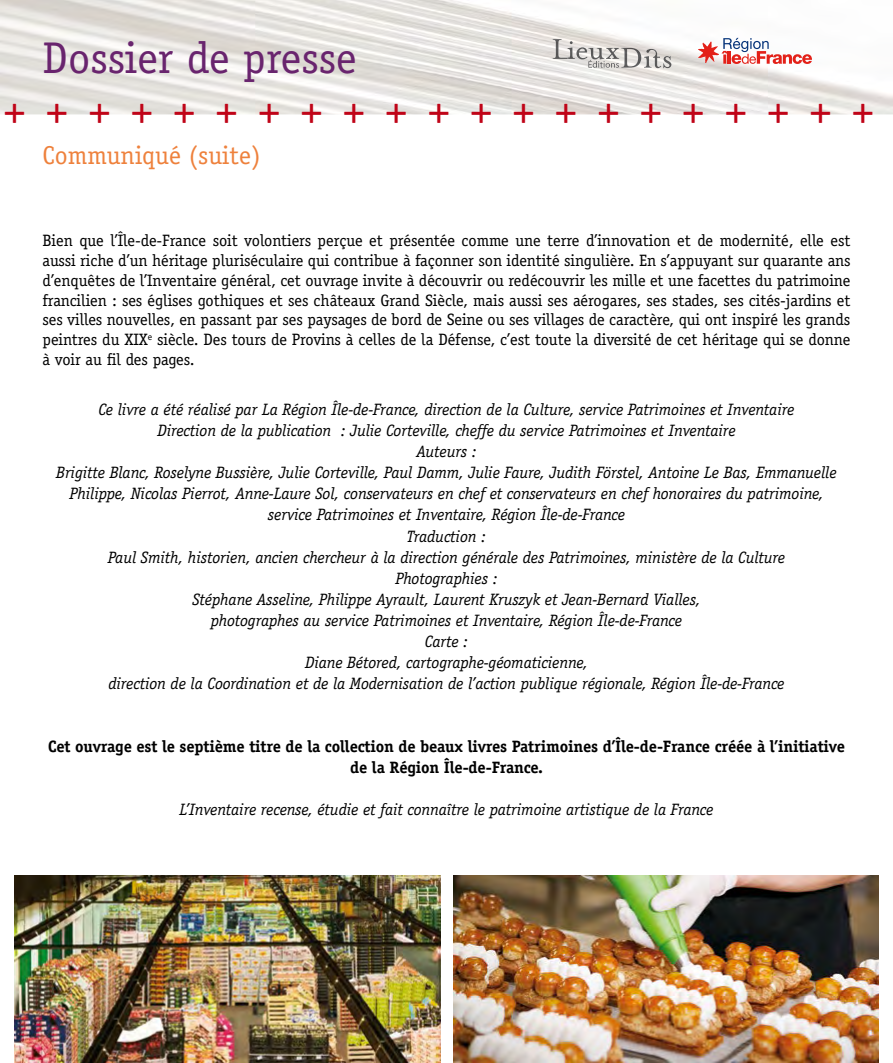
<style>
.page{position:relative;width:893px;height:1063px;background:#fff}
.page>*{position:absolute;margin:0;border:0;box-sizing:border-box;transform-origin:0 0}
.t1{font:44.55px "Officina Serif";color:#69246e}
.t2{font:42px "Officina Serif";color:#c00418}
.t3{font:25.95px "Officina Serif";color:#ee813c}
.t4{font:italic 16.5px/21px "Officina Serif";letter-spacing:-.01em;color:#000;text-align:center}
.t5{font:16.5px/19.8px "Officina Serif";letter-spacing:-.005em;color:#000;text-align:justify}
.t6{font:700 16.5px/21px "Officina Serif";letter-spacing:-.01em;color:#000;text-align:center}
</style>
<div class="page">
<svg style="left:698px;top:38px;width:114px;height:26px"></svg>
<img style="left:621px;top:48px;width:20px;height:20px">
<img style="left:644px;top:49px;width:17px;height:19px">
<svg style="left:663px;top:56px;width:8px;height:12px"></svg>
<img style="left:553px;top:39px;width:17px;height:20px">
<img style="left:567px;top:41px;width:8px;height:18px">
<svg style="left:576px;top:47px;width:43px;height:21px"></svg>
<img style="left:454px;top:876px;width:424px;height:187px">
<img style="left:15px;top:876px;width:425px;height:187px">
<h1 class="t1" style="left:43px;top:31px;width:316px">Dossier de presse</h1>
<h2 class="t2" style="left:4px;top:86px;width:871px">+++++++++++++++++++++</h2>
<h3 class="t3" style="left:43px;top:140px;width:220px">Communiqué (suite)</h3>
<p class="t5" style="left:43px;top:231px;width:809px">Bien que l’Île-de-France soit volontiers perçue et présentée comme une terre d’innovation et de modernité, elle est aussi riche d’un héritage pluriséculaire qui contribue à façonner son identité singulière. En s’appuyant sur quarante ans d’enquêtes de l’Inventaire général, cet ouvrage invite à découvrir ou redécouvrir les mille et une facettes du patrimoine francilien : ses églises gothiques et ses châteaux Grand Siècle, mais aussi ses aérogares, ses stades, ses cités-jardins et ses villes nouvelles, en passant par ses paysages de bord de Seine ou ses villages de caractère, qui ont inspiré les grands peintres du XIX<sup>e</sup> siècle. Des tours de Provins à celles de la Défense, c’est toute la diversité de cet héritage qui se donne à voir au fil des pages.</p>
<p class="t4" style="left:56px;top:400px;width:782px">Ce livre a été réalisé par La Région Île-de-France, direction de la Culture, service Patrimoines et Inventaire<br>Direction de la publication : Julie Corteville, cheffe du service Patrimoines et Inventaire<br>Auteurs :<br>Brigitte Blanc, Roselyne Bussière, Julie Corteville, Paul Damm, Julie Faure, Judith Förstel, Antoine Le Bas, Emmanuelle Philippe, Nicolas Pierrot, Anne-Laure Sol, conservateurs en chef et conservateurs en chef honoraires du patrimoine, service Patrimoines et Inventaire, Région Île-de-France<br>Traduction :<br>Paul Smith, historien, ancien chercheur à la direction générale des Patrimoines, ministère de la Culture<br>Photographies :<br>Stéphane Asseline, Philippe Ayrault, Laurent Kruszyk et Jean-Bernard Vialles,<br>photographes au service Patrimoines et Inventaire, Région Île-de-France<br>Carte :<br>Diane Bétored, cartographe-géomaticienne,<br>direction de la Coordination et de la Modernisation de l’action publique régionale, Région Île-de-France</p>
<p class="t6" style="left:48px;top:735px;width:798px">Cet ouvrage est le septième titre de la collection de beaux livres Patrimoines d’Île-de-France créée à l’initiative de la Région Île-de-France.</p>
<p class="t4" style="left:180px;top:799px;width:535px">L’Inventaire recense, étudie et fait connaître le patrimoine artistique de la France</p>
</div>
